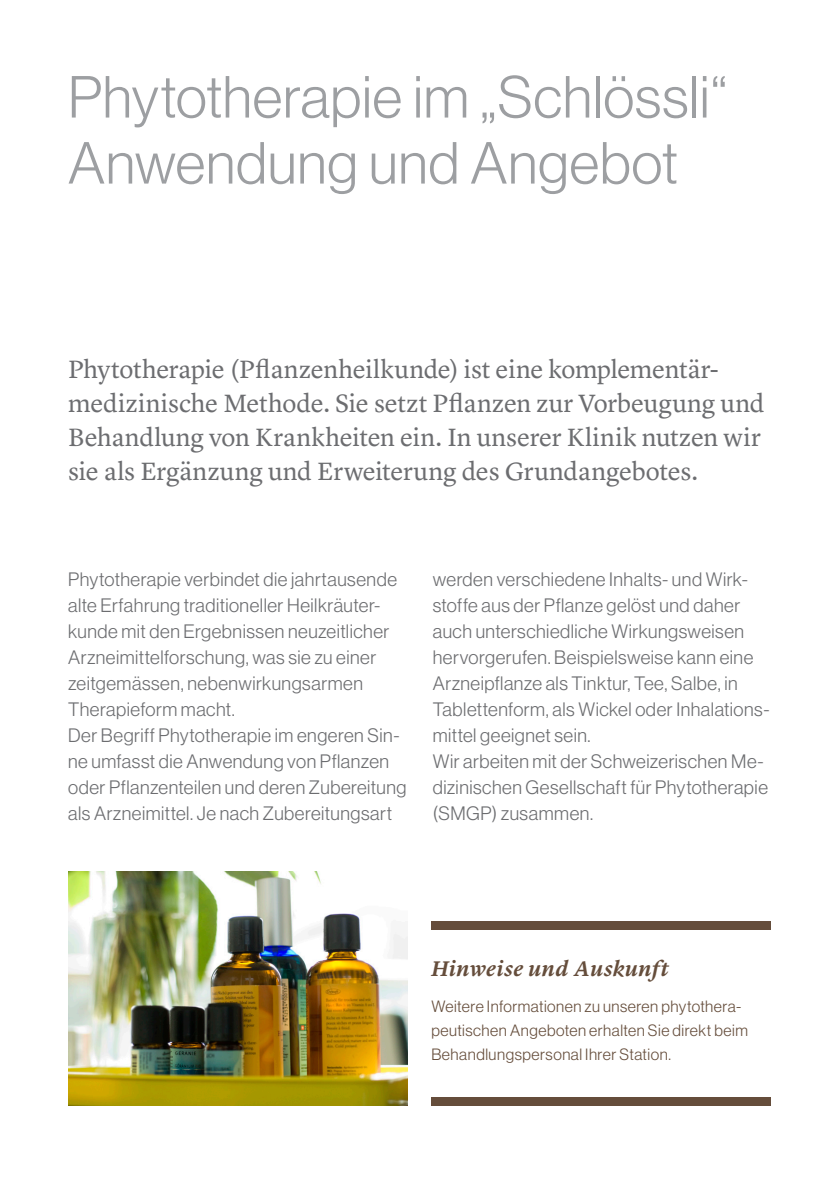
<style>
.page{position:relative;width:840px;height:1191px;background:#fff}
.page>*{position:absolute;margin:0;border:0;box-sizing:border-box;transform-origin:0 0}
.t1{font:58px/66px "N Haas Grotesk DS Pro 45 Lt";letter-spacing:.015em;color:#9d9fa2}
.t2{font:26px/34px "Lyon Text";letter-spacing:-.005em;color:#6c6d70}
.t3{font:italic 600 22px "Lyon Text";letter-spacing:.025em;color:#654d3b}
.t4{font:19px/26px "N Haas Grotesk DS Pro 45 Lt";letter-spacing:.025em;color:#6c6d70}
.t5{font:16px/24px "N Haas Grotesk DS Pro 45 Lt";letter-spacing:.035em;color:#654d3b}
</style>
<div class="page">
<img style="left:68px;top:872px;width:339px;height:234px">
<div style="left:431px;top:921px;width:339px;height:9px;background:#654d3b"></div>
<div style="left:431px;top:1097px;width:339px;height:9px;background:#654d3b"></div>
<h1 class="t1" style="left:68px;top:64px;width:660px">Phytotherapie im „Schlössli“<br>Anwendung und Angebot</h1>
<p class="t2" style="left:68px;top:350px;width:697px">Phytotherapie (Pflanzenheilkunde) ist eine komplementär&shy;medizinische Methode. Sie setzt Pflanzen zur Vorbeugung und Behandlung von Krankheiten ein. In unserer Klinik nutzen wir sie als Ergänzung und Erweiterung des Grundangebotes.</p>
<p class="t4" style="left:68px;top:566px;width:340px">Phytotherapie verbindet die jahrtausende alte Erfahrung traditioneller Heilkräuter&shy;kunde mit den Ergebnissen neuzeitlicher Arzneimittelforschung, was sie zu einer zeitgemässen, nebenwirkungsarmen Therapieform macht.<br>Der Begriff Phytotherapie im engeren Sin&shy;ne umfasst die Anwendung von Pflanzen oder Pflanzenteilen und deren Zubereitung als Arzneimittel. Je nach Zubereitungsart</p>
<p class="t4" style="left:432px;top:566px;width:338px">werden verschiedene Inhalts- und Wirk&shy;stoffe aus der Pflanze gelöst und daher auch unterschiedliche Wirkungsweisen hervorgerufen. Beispielsweise kann eine Arzneipflanze als Tinktur, Tee, Salbe, in Tablettenform, als Wickel oder Inhalations&shy;mittel geeignet sein.<br>Wir arbeiten mit der Schweizerischen Me&shy;dizinischen Gesellschaft für Phytotherapie (SMGP) zusammen.</p>
<p class="t3" style="left:431px;top:951px;width:239px">Hinweise und Auskunft</p>
<p class="t5" style="left:431px;top:994px;width:318px">Weitere Informationen zu unseren phytothera&shy;peutischen Angeboten erhalten Sie direkt beim<br>Behandlungspersonal Ihrer Station.</p>
</div>
